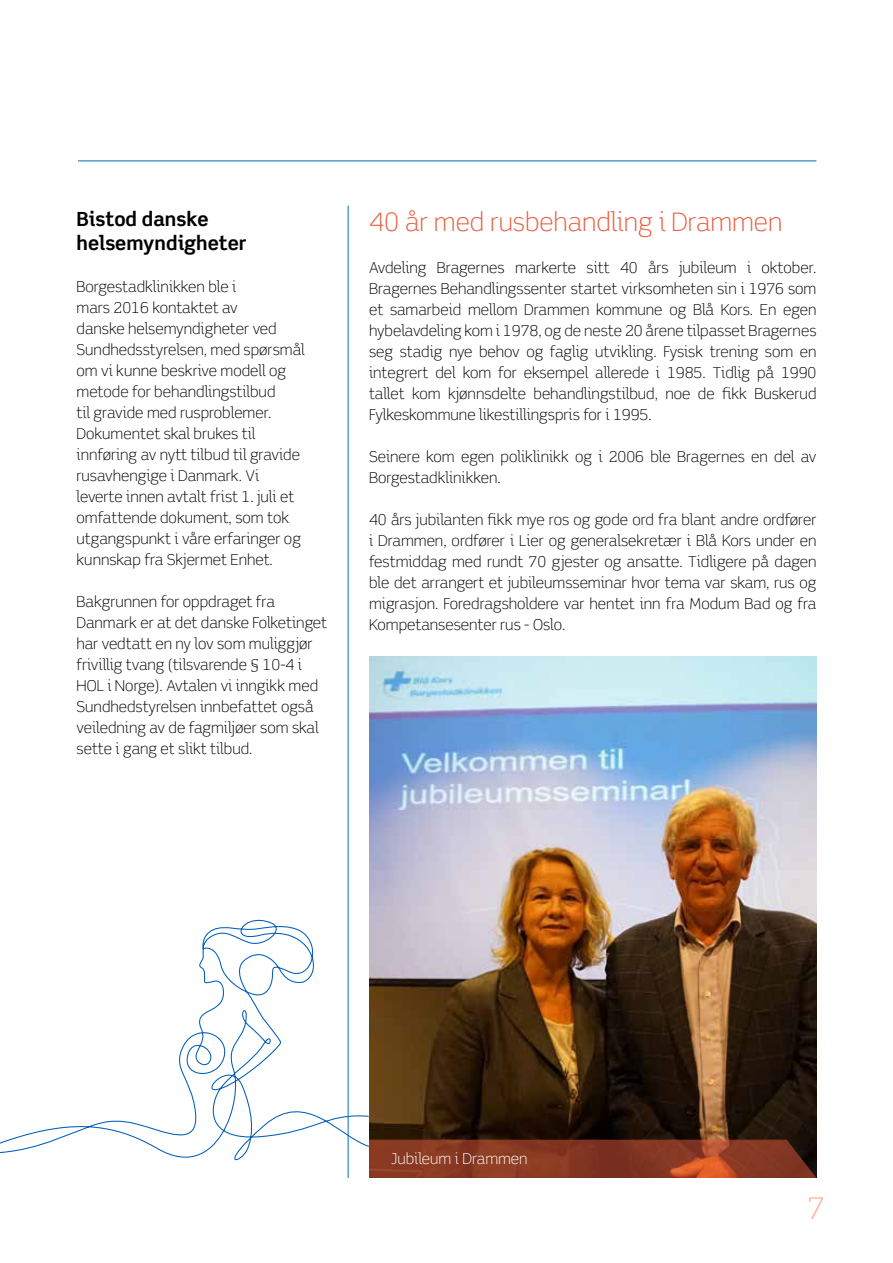
<style>
.page{position:relative;width:893px;height:1263px;background:#fff}
.page>*{position:absolute;margin:0;border:0;box-sizing:border-box;transform-origin:0 0}
.t1{font:300 30px "Scene Alt";color:#f7b59b}
.t2{font:300 25.5px "Scene Alt";color:#eb5d40}
.t3{font:700 19.5px/24px "Scene Alt";color:#000}
.t4{font:300 15px/21px "Scene Alt";color:#000}
.t5{font:300 15px "Scene Alt";color:#fff}
</style>
<div class="page">
<svg style="left:0;top:910px;width:369px;height:268px"></svg>
<hr style="left:78px;top:161px;width:738px;height:1px;background:#006fb9">
<hr style="left:348px;top:206px;width:1px;height:972px;background:#006fb9">
<img style="left:369px;top:656px;width:447px;height:484px">
<svg style="left:369px;top:1140px;width:447px;height:38px;background:#883922"></svg>
<h3 class="t3" style="left:77px;top:207px;width:172px">Bistod danske helsemyndigheter</h3>
<p class="t4" style="left:77px;top:276px;width:230px">Borgestadklinikken ble i<br>mars 2016 kontaktet av<br>danske helsemyndigheter ved<br>Sundhedsstyrelsen, med spørsmål om vi kunne beskrive modell og metode for behandlingstilbud<br>til gravide med rusproblemer.<br>Dokumentet skal brukes til innføring av nytt tilbud til gravide rusavhengige i Danmark. Vi leverte innen avtalt frist 1. juli et omfattende dokument, som tok utgangspunkt i våre erfaringer og kunnskap fra Skjermet Enhet.</p>
<p class="t4" style="left:77px;top:591px;width:252px">Bakgrunnen for oppdraget fra Danmark er at det danske Folketinget har vedtatt en ny lov som muliggjør frivillig tvang (tilsvarende § 10-4 i HOL i Norge). Avtalen vi inngikk med Sundhedstyrelsen innbefattet også veiledning av de fagmiljøer som skal sette i gang et slikt tilbud.</p>
<h2 class="t2" style="left:369px;top:206px;width:415px">40 år med rusbehandling i Drammen</h2>
<p class="t4" style="left:369px;top:257px;width:449px;text-align:justify">Avdeling Bragernes markerte sitt 40 års jubileum i oktober.<br>Bragernes Behandlingssenter startet virksomheten sin i 1976 som et samarbeid mellom Drammen kommune og Blå Kors. En egen hybelavdeling kom i 1978, og de neste 20 årene tilpasset Bragernes seg stadig nye behov og faglig utvikling. Fysisk trening som en integrert del kom for eksempel allerede i 1985. Tidlig på 1990 tallet kom kjønnsdelte behandlingstilbud, noe de fikk Buskerud Fylkeskommune likestillingspris for i 1995.</p>
<p class="t4" style="left:369px;top:446px;width:449px">Seinere kom egen poliklinikk og i 2006 ble Bragernes en del av<br>Borgestadklinikken.</p>
<p class="t4" style="left:369px;top:509px;width:449px;text-align:justify">40 års jubilanten fikk mye ros og gode ord fra blant andre ordfører i Drammen, ordfører i Lier og generalsekretær i Blå Kors under en festmiddag med rundt 70 gjester og ansatte. Tidligere på dagen ble det arrangert et jubileumsseminar hvor tema var skam, rus og migrasjon. Foredragsholdere var hentet inn fra Modum Bad og fra Kompetansesenter rus - Oslo.</p>
<p class="t5" style="left:391px;top:1150px;width:138px">Jubileum i Drammen</p>
<h1 class="t1" style="left:807px;top:1190px;width:19px">7</h1>
</div>
